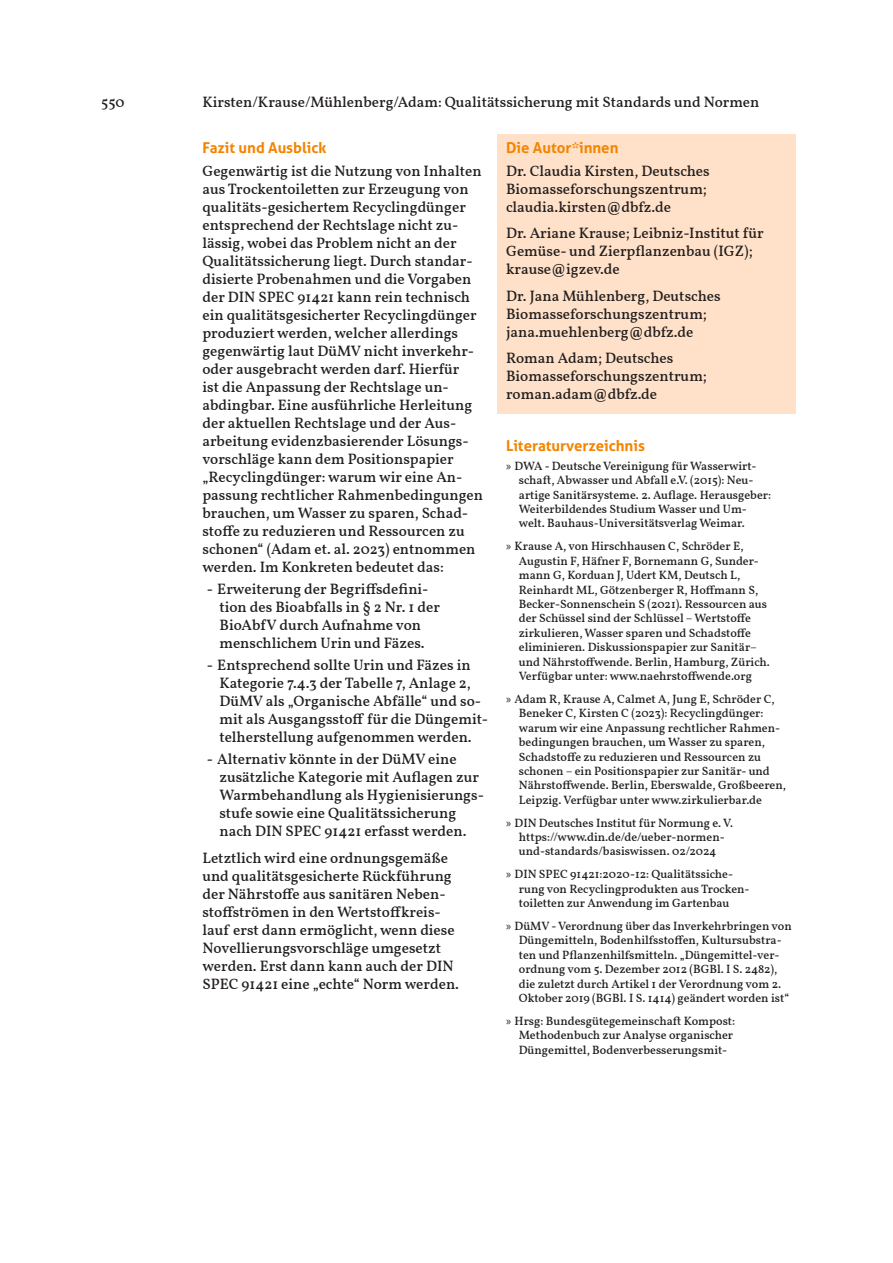
<style>
.page{position:relative;width:893px;height:1263px;background:#fff}
.page>*{position:absolute;margin:0;border:0;box-sizing:border-box;transform-origin:0 0}
.Text{font:500 15px/18px "Vollkorn";color:#231f20}
.Autoren{font:500 15px/18px "Vollkorn";color:#231f20}
.Kopfzeile_links{font:500 15px "Vollkorn";color:#231f20}
.Literatur_Weiterlesen_Titel{font:700 15px "Aller";color:#f28502}
.Überschrift_1{font:700 15px "Aller";color:#f28502}
.Autoren_Titel{font:700 15px "Aller";color:#f28502}
.t1{font:500 12px/14.4px "Vollkorn";color:#231f20}
.s1{font-family:"Myriad Pro";font-weight:400}
</style>
<div class="page">
<div style="left:498px;top:134px;width:298px;height:32px;background:#fee1c8"></div>
<div style="left:498px;top:153px;width:298px;height:74px;background:#fee1c8"></div>
<div style="left:498px;top:215px;width:298px;height:74px;background:#fee1c8"></div>
<div style="left:498px;top:278px;width:298px;height:74px;background:#fee1c8"></div>
<div style="left:498px;top:340px;width:298px;height:74px;background:#fee1c8"></div>
<p class="Text" style="left:101px;top:92px;width:25px">550</p>
<p class="Kopfzeile_links" style="left:202px;top:91px;width:558px">Kirsten/Krause/Mühlenberg/Adam: Qualitätssicherung mit Standards und Normen</p>
<p class="Überschrift_1" style="left:202px;top:139px;width:126px">Fazit und Ausblick</p>
<p class="Text" style="left:202px;top:161px;width:282px">Gegenwärtig ist die Nutzung von Inhalten aus Trockentoiletten zur Erzeugung von qualitäts-gesichertem Recyclingdünger entsprechend der Rechtslage nicht zu&shy;lässig, wobei das Problem nicht an der Qualitätssicherung liegt. Durch standar&shy;disierte Probenahmen und die Vorgaben der DIN SPEC 91421 kann rein technisch ein qualitätsgesicherter Recyclingdünger produziert werden, welcher allerdings gegenwärtig laut DüMV nicht inverkehr&shy;oder ausgebracht werden darf. Hierfür<br>ist die Anpassung der Rechtslage un&shy;abdingbar. Eine ausführliche Herleitung der aktuellen Rechtslage und der Aus&shy;arbeitung evidenzbasierender Lösungs&shy;vorschläge kann dem Positionspapier „Recyclingdünger: warum wir eine An&shy;passung rechtlicher Rahmenbedingungen brauchen, um Wasser zu sparen, Schad&shy;stoffe zu reduzieren und Ressourcen zu schonen“ (Adam et. al. 2023) entnommen werden. Im Konkreten bedeutet das:</p>
<p class="Text" style="left:219px;top:579px;width:222px;text-indent:-13px">- Erweiterung der Begriffsdefini&shy;tion des Bioabfalls in § 2 Nr. 1 der<br>BioAbfV durch Aufnahme von menschlichem Urin und Fäzes.</p>
<p class="Text" style="left:219px;top:655px;width:270px;text-indent:-13px">- Entsprechend sollte Urin und Fäzes in Kategorie 7.4.3 der Tabelle 7, Anlage 2, DüMV als „Organische Abfälle“ und so&shy;mit als Ausgangsstoff für die Düngemit&shy;telherstellung aufgenommen werden.</p>
<p class="Text" style="left:219px;top:749px;width:266px;text-indent:-13px">- Alternativ könnte in der DüMV eine zusätzliche Kategorie mit Auflagen zur Warmbehandlung als Hygienisierungs&shy;stufe sowie eine Qualitätssicherung nach DIN SPEC 91421 erfasst werden.</p>
<p class="Text" style="left:202px;top:848px;width:258px">Letztlich wird eine ordnungsgemäße und qualitätsgesicherte Rückführung der Nährstoffe aus sanitären Neben&shy;stoffströmen in den Wertstoffkreis&shy;lauf erst dann ermöglicht, wenn diese Novellierungsvorschläge umgesetzt werden. Erst dann kann auch der DIN SPEC 91421 eine „echte“ Norm werden.</p>
<p class="Autoren_Titel" style="left:506px;top:139px;width:114px">Die Autor*innen</p>
<p class="Autoren" style="left:506px;top:161px;width:205px">Dr. Claudia Kirsten, Deutsches<br>Biomasseforschungszentrum; claudia.kirsten@dbfz.de</p>
<p class="Autoren" style="left:506px;top:223px;width:259px">Dr. Ariane Krause; Leibniz-Institut für<br>Gemüse- und Zierpflanzenbau (IGZ); krause@igzev.de</p>
<p class="Autoren" style="left:506px;top:286px;width:216px">Dr. Jana Mühlenberg, Deutsches<br>Biomasseforschungszentrum; jana.muehlenberg@dbfz.de</p>
<p class="Autoren" style="left:506px;top:348px;width:202px">Roman Adam; Deutsches<br>Biomasseforschungszentrum; roman.adam@dbfz.de</p>
<p class="Literatur_Weiterlesen_Titel" style="left:506px;top:437px;width:140px">Literaturverzeichnis</p>
<p class="t1" style="left:519px;top:458px;width:254px;text-indent:-13px"><span class="s1">»</span> DWA - Deutsche Vereinigung für Wasserwirt&shy;schaft, Abwasser und Abfall e.V. (2015): Neu&shy;artige Sanitärsysteme. 2. Auflage. Herausgeber:<br>Weiterbildendes Studium Wasser und Um&shy;welt. Bauhaus-Universitätsverlag Weimar.</p>
<p class="t1" style="left:519px;top:538px;width:253px;text-indent:-13px"><span class="s1">»</span> Krause A, von Hirschhausen C, Schröder E, Augustin F, Häfner F, Bornemann G, Sunder&shy;mann G, Korduan J, Udert KM, Deutsch L, Reinhardt ML, Götzenberger R, Hoffmann S, Becker-Sonnenschein S (2021). Ressourcen aus der Schüssel sind der Schlüssel – Wertstoffe zirkulieren, Wasser sparen und Schadstoffe eliminieren. Diskussionspapier zur Sanitär– und Nährstoffwende. Berlin, Hamburg, Zürich.<br>Verfügbar unter: www.naehrstoffwende.org</p>
<p class="t1" style="left:519px;top:691px;width:269px;text-indent:-13px"><span class="s1">»</span> Adam R, Krause A, Calmet A, Jung E, Schröder C, Beneker C, Kirsten C (2023): Recyclingdünger: warum wir eine Anpassung rechtlicher Rahmen&shy;bedingungen brauchen, um Wasser zu sparen, Schadstoffe zu reduzieren und Ressourcen zu schonen – ein Positionspapier zur Sanitär- und Nährstoffwende. Berlin, Eberswalde, Großbeeren, Leipzig. Verfügbar unter www.zirkulierbar.de</p>
<p class="t1" style="left:506px;top:815px;width:229px;text-align:center"><span class="s1">»</span> DIN Deutsches Institut für Normung e. V. https://www.din.de/de/ueber-normen&shy;und-standards/basiswissen. 02/2024</p>
<p class="t1" style="left:519px;top:866px;width:232px;text-indent:-13px"><span class="s1">»</span> DIN SPEC 91421:2020-12: Qualitätssiche&shy;rung von Recyclingprodukten aus Trocken&shy;toiletten zur Anwendung im Gartenbau</p>
<p class="t1" style="left:519px;top:918px;width:274px;text-indent:-13px"><span class="s1">»</span> DüMV - Verordnung über das Inverkehrbringen von Düngemitteln, Bodenhilfsstoffen, Kultursubstra&shy;ten und Pflanzenhilfsmitteln. „Düngemittel-ver&shy;ordnung vom 5. Dezember 2012 (BGBl. I S. 2482), die zuletzt durch Artikel 1 der Verordnung vom 2.<br>Oktober 2019 (BGBl. I S. 1414) geändert worden ist“</p>
<p class="t1" style="left:519px;top:1013px;width:218px;text-indent:-13px"><span class="s1">»</span> Hrsg: Bundesgütegemeinschaft Kompost:<br>Methodenbuch zur Analyse organischer<br>Düngemittel, Bodenverbesserungsmit-</p>
</div>
